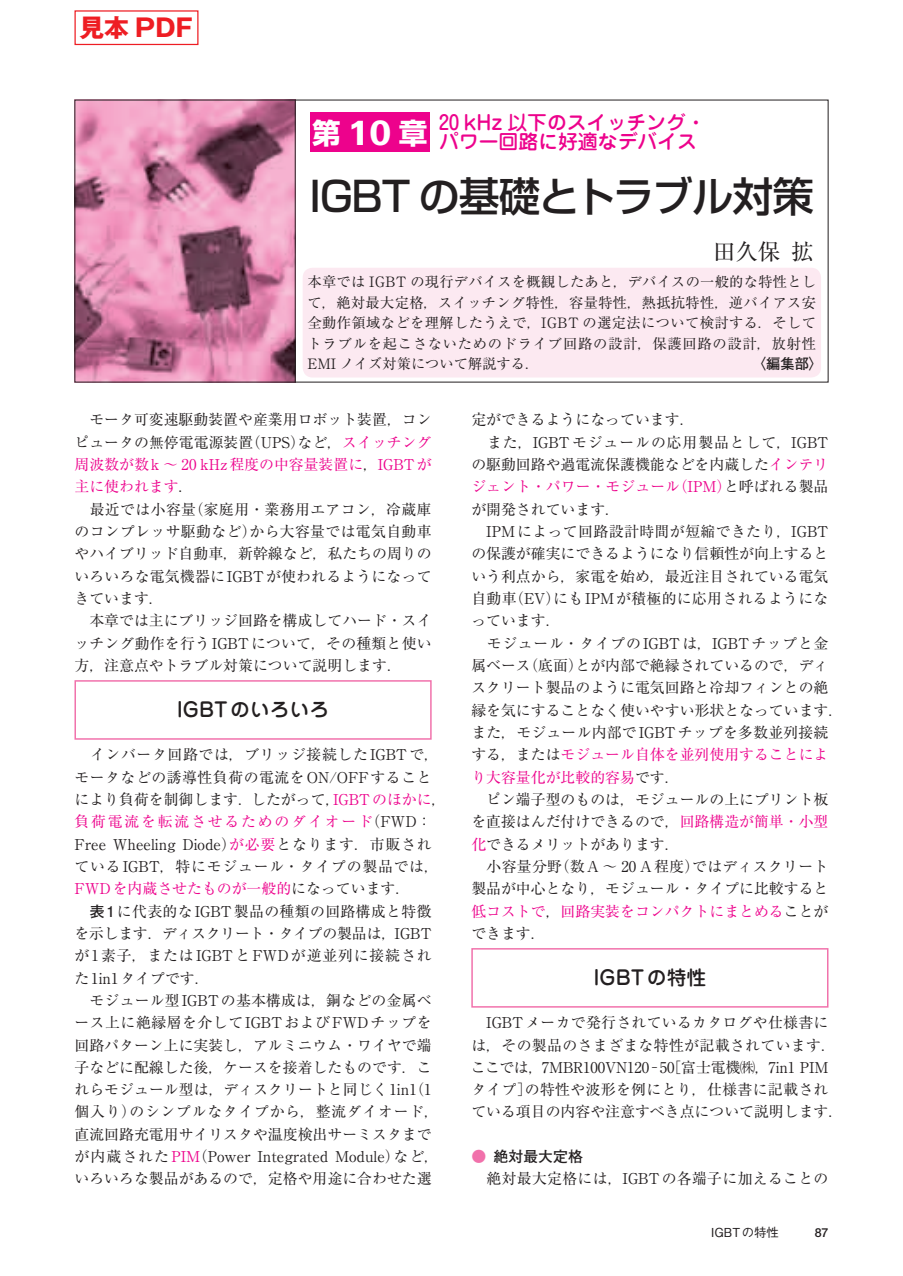
<style>
.page{position:relative;width:903px;height:1276px;background:#fff}
.page>*{position:absolute;margin:0;border:0;box-sizing:border-box;transform-origin:0 0}
.t1{font:40.95px "Shin Go Pr 6 Medium 90 pv RKSJ H";letter-spacing:-.03em;color:#231f20}
.t2{font:28.53px "Shin Go Pr 6 Bold 90 pv RKSJ H";color:#fff}
.t3{font:24.85px "Gothic MB101 Pr 6 Bold 90 pv RKSJ H";color:#ee1d23}
.t4{font:22.4px "Ryumin Pr 6 Regular 90 pv RKSJ H";color:#231f20}
.t5{font:19.78px/19.8px "Jun 34 Pro Medium 90 pv RKSJ H";color:#ed028c}
.t6{font:19.78px "Jun 34 Pro Medium 90 pv RKSJ H";color:#231f20}
.t7{font:14.88px/22.4px "Ryumin Pr 6 Regular 90 pv RKSJ H";color:#231f20}
.t8{font:14.88px/22.4px "Ryumin Pr 6 Regular 90 pv RKSJ H";letter-spacing:.035em;color:#231f20}
.t9{font:14.88px/22.4px "Ryumin Pr 6 Regular 90 pv RKSJ H";letter-spacing:.02em;color:#231f20}
.t10{font:14.88px "Futo Go B101 Pr 6 Bold 90 pv RKSJ H";color:#231f20}
.t11{font:14.17px/20.5px "Ryumin Pr 6 Regular 90 pv RKSJ H";letter-spacing:.055em;color:#231f20;text-align:justify}
.t12{font:14.17px "Futo Go B101 Pr 6 Bold 90 pv RKSJ H";color:#231f20}
.t13{font:12.42px "Gothic BBB Pr 6 Medium 90 pv RKSJ H";color:#231f20}
.t14{font:500 12.42px "Helvetica Neue";color:#231f20}
.s1{font-family:"Linotype Univers Basic";font-weight:800;font-size:33.43px}
.s2{color:#ed028c}
.s3{font-family:"Futo Go B101 Pr 6 Bold 90 pv RKSJ H"}
.s4{color:#f171ab}
</style>
<div class="page">
<div style="left:74px;top:680px;width:358px;height:60px;border:1px solid #f171ab"></div>
<div style="left:471px;top:948px;width:358px;height:59px;border:1px solid #f171ab"></div>
<div style="left:74px;top:10px;width:125px;height:35px;border:1px solid #ee1d23"></div>
<img style="left:76px;top:102px;width:219px;height:278px">
<hr style="left:295px;top:100px;width:1px;height:282px;background:#231f20">
<div style="left:310px;top:112px;width:119px;height:40px;background:#ed028c"></div>
<div style="left:303px;top:268px;width:518px;height:109px;background:#fce9f1;border-radius:10px"></div>
<h3 class="t3" style="left:79px;top:18px;width:115px">見本 PDF</h3>
<h3 class="t5" style="left:439px;top:115px;width:268px">20 kHz 以下のスイッチング・パワー回路に好適なデバイス</h3>
<h1 class="t1" style="left:309px;top:181px;width:506px">IGBT の基礎とトラブル対策</h1>
<h2 class="t2" style="left:312px;top:123px;width:117px">第<span class="s1">10</span>章</h2>
<h3 class="t4" style="left:713px;top:243px;width:102px">田久保拡</h3>
<p class="t11" style="left:308px;top:273px;width:510px">本章では IGBT の現行デバイスを概観したあと，デバイスの一般的な特性として，絶対最大定格，スイッチング特性，容量特性，熱抵抗特性，逆バイアス安全動作領域などを理解したうえで，IGBT の選定法について検討する．そしてトラブルを起こさないためのドライブ回路の設計，保護回路の設計，放射性EMI ノイズ対策について解説する．</p>
<p class="t12" style="left:752px;top:358px;width:73px">〈編集部〉</p>
<p class="t7" style="left:74px;top:410px;width:359px">　モータ可変速駆動装置や産業用ロボット装置，コンピュータの無停電電源装置（UPS）など，<span class="s2">スイッチング周波数が数k ～ 20 kHz程度の中容量装置に</span>，<span class="s2">IGBTが主に使われます</span>．<br>　最近では小容量（家庭用・業務用エアコン，冷蔵庫のコンプレッサ駆動など）から大容量では電気自動車やハイブリッド自動車，新幹線など，私たちの周りのいろいろな電気機器にIGBTが使われるようになってきています．<br>　本章では主にブリッジ回路を構成してハード・スイッチング動作を行うIGBTについて，その種類と使い方，注意点やトラブル対策について説明します．</p>
<h3 class="t6" style="left:177px;top:702px;width:154px">IGBTのいろいろ</h3>
<p class="t8" style="left:74px;top:745px;width:374px">　インバータ回路では，ブリッジ接続したIGBTで，モータなどの誘導性負荷の電流をON/OFFすることにより負荷を制御します．したがって，<span class="s2">IGBTのほかに</span>，<span class="s2">負荷電流を転流させるためのダイオード</span>（FWD：<br>Free Wheeling Diode）<span class="s2">が必要</span>となります．市販されているIGBT，特にモジュール・タイプの製品では，<br><span class="s2">FWDを内蔵させたものが一般的</span>になっています．</p>
<p class="t7" style="left:74px;top:902px;width:366px;text-indent:15px"><span class="s3">表1</span>に代表的なIGBT製品の種類の回路構成と特徴を示します．ディスクリート・タイプの製品は，IGBTが1素子，またはIGBTとFWDが逆並列に接続された1in1タイプです．<br>　モジュール型IGBTの基本構成は，銅などの金属ベース上に絶縁層を介してIGBTおよびFWDチップを回路パターン上に実装し，アルミニウム・ワイヤで端子などに配線した後，ケースを接着したものです．これらモジュール型は，ディスクリートと同じく1in1（1個入り）のシンプルなタイプから，整流ダイオード，直流回路充電用サイリスタや温度検出サーミスタまでが内蔵された<span class="s2">PIM</span>（Power Integrated Module）など，いろいろな製品があるので，定格や用途に合わせた選</p>
<p class="t7" style="left:471px;top:410px;width:374px">定ができるようになっています．<br>　また，IGBTモジュールの応用製品として，IGBTの駆動回路や過電流保護機能などを内蔵した<span class="s2">インテリジェント・パワー・モジュール（IPM）</span>と呼ばれる製品が開発されています．<br>　IPMによって回路設計時間が短縮できたり，IGBTの保護が確実にできるようになり信頼性が向上するという利点から，家電を始め，最近注目されている電気自動車（EV）にもIPMが積極的に応用されるようになっています．<br>　モジュール・タイプのIGBTは，IGBTチップと金属ベース（底面）とが内部で絶縁されているので，ディスクリート製品のように電気回路と冷却フィンとの絶縁を気にすることなく使いやすい形状となっています．また，モジュール内部でIGBTチップを多数並列接続する，または<span class="s2">モジュール自体を並列使用することにより大容量化が比較的容易</span>です．<br>　ピン端子型のものは，モジュールの上にプリント板を直接はんだ付けできるので，<span class="s2">回路構造が簡単・小型化</span>できるメリットがあります．<br>　小容量分野（数A ～ 20 A程度）ではディスクリート製品が中心となり，モジュール・タイプに比較すると<span class="s2">低コストで</span>，<span class="s2">回路実装をコンパクトにまとめる</span>ことができます．</p>
<h3 class="t6" style="left:593px;top:970px;width:115px">IGBTの特性</h3>
<p class="t9" style="left:471px;top:1013px;width:374px">　IGBTメーカで発行されているカタログや仕様書には，その製品のさまざまな特性が記載されています．ここでは，7MBR100VN120－50［富士電機㈱，7in1 PIMタイプ］の特性や波形を例にとり，仕様書に記載されている項目の内容や注意すべき点について説明します．</p>
<p class="t10" style="left:471px;top:1151px;width:113px"><span class="s4">●</span> 絶対最大定格</p>
<p class="t9" style="left:471px;top:1169px;width:359px">　絶対最大定格には，IGBTの各端子に加えることの</p>
<p class="t13" style="left:711px;top:1227px;width:69px">IGBTの特性</p>
<p class="t14" style="left:815px;top:1227px;width:15px">87</p>
</div>
